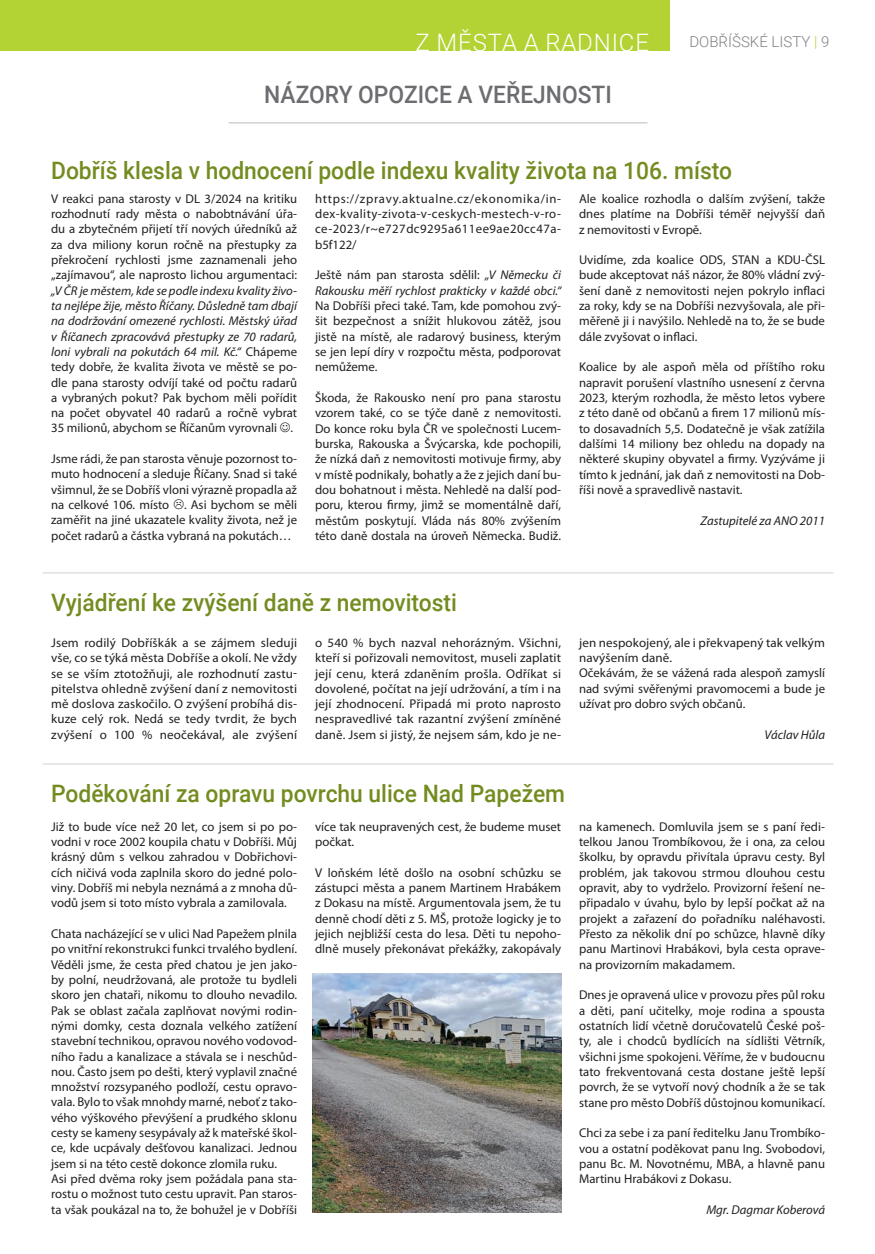
<style>
.page{position:relative;width:875px;height:1254px;background:#fff}
.page>*{position:absolute;margin:0;border:0;box-sizing:border-box;transform-origin:0 0}
.t1{font:500 24px "Roboto";color:#738c1f;scale:.95 1}
.t2{font:500 24px "Roboto";color:#6c6d70;scale:.95 1}
.t3{font:300 24px "Roboto";letter-spacing:.035em;color:#fff}
.t4{font:300 15px "Roboto";color:#808285}
.t5{font:12.75px/15.3px "Myriad Pro";color:#231f20;text-align:justify}
.t6{font:italic 12.75px/15.3px "Myriad Pro";color:#231f20;text-align:justify}
.s1{color:#b3d234}
.s2{font-style:normal}
</style>
<div class="page">
<div style="left:0;top:0;width:670px;height:51px;background:#b3d234"></div>
<hr style="left:43px;top:572px;width:790px;height:1px;background:#d1d2d4">
<hr style="left:43px;top:763px;width:790px;height:1px;background:#d1d2d4">
<hr style="left:229px;top:122px;width:418px;height:1px;background:#d1d2d4">
<img style="left:312px;top:973px;width:249px;height:239px">
<h1 class="t3" style="left:416px;top:26px;width:235px">Z MĚSTA A RADNICE</h1>
<p class="t4" style="left:689px;top:31px;width:141px">DOBŘÍŠSKÉ LISTY <span class="s1">|</span> 9</p>
<h1 class="t2" style="left:264px;top:78px;width:367px">NÁZORY OPOZICE A VEŘEJNOSTI</h1>
<h1 class="t1" style="left:51px;top:153px;width:718px">Dobříš klesla v hodnocení podle indexu kvality života na 106. místo</h1>
<p class="t5" style="left:51px;top:190px;width:247px">V reakci pana starosty v DL 3/2024 na kritiku rozhodnutí rady města o nabobtnávání úřa&shy;du a zbytečném přijetí tří nových úředníků až za dva miliony korun ročně na přestupky za překročení rychlosti jsme zaznamenali jeho „zajímavou“, ale naprosto lichou argumentaci:</p>
<p class="t6" style="left:51px;top:282px;width:247px">„V ČR je městem, kde se podle indexu kvality živo&shy;ta nejlépe žije, město Říčany. Důsledně tam dbají na dodržování omezené rychlosti. Městský úřad v Říčanech zpracovává přestupky ze 70 radarů, loni vybrali na pokutách 64 mil. Kč.“ <span class="s2">Chápeme tedy dobře, že kvalita života ve městě se po&shy;dle pana starosty odvíjí také od počtu radarů a vybraných pokut? Pak bychom měli pořídit na počet obyvatel 40 radarů a ročně vybrat 35 milionů, abychom se Říčanům vyrovnali .</span></p>
<p class="t5" style="left:51px;top:451px;width:247px">Jsme rádi, že pan starosta věnuje pozornost to&shy;muto hodnocení a sleduje Říčany. Snad si také všimnul, že se Dobříš vloni výrazně propadla až na celkové 106. místo . Asi bychom se měli zaměřit na jiné ukazatele kvality života, než je počet radarů a částka vybraná na pokutách…</p>
<p class="t5" style="left:315px;top:190px;width:248px">https://zpravy.aktualne.cz/ekonomika/in&shy;dex-kvality-zivota-v-ceskych-mestech-v-ro&shy;ce-2023/r~e727dc9295a611ee9ae20cc47a&shy;b5f122/</p>
<p class="t6" style="left:315px;top:267px;width:247px"><span class="s2">Ještě nám pan starosta sdělil:</span> „V Německu či<br>Rakousku měří rychlost prakticky v každé obci.“</p>
<p class="t5" style="left:315px;top:298px;width:247px">Na Dobříši přeci také. Tam, kde pomohou zvý&shy;šit bezpečnost a snížit hlukovou zátěž, jsou jistě na místě, ale radarový business, kterým se jen lepí díry v rozpočtu města, podporovat nemůžeme.</p>
<p class="t5" style="left:315px;top:390px;width:247px">Škoda, že Rakousko není pro pana starostu vzorem také, co se týče daně z nemovitosti.<br>Do konce roku byla ČR ve společnosti Lucem&shy;burska, Rakouska a Švýcarska, kde pochopili, že nízká daň z nemovitosti motivuje firmy, aby v místě podnikaly, bohatly a že z jejich daní bu&shy;dou bohatnout i města. Nehledě na další pod&shy;poru, kterou firmy, jimž se momentálně daří, městům poskytují. Vláda nás 80% zvýšením této daně dostala na úroveň Německa. Budiž.</p>
<p class="t5" style="left:579px;top:191px;width:247px">Ale koalice rozhodla o dalším zvýšení, takže dnes platíme na Dobříši téměř nejvyšší daň z nemovitosti v Evropě.</p>
<p class="t5" style="left:579px;top:252px;width:247px">Uvidíme, zda koalice ODS, STAN a KDU-ČSL bude akceptovat náš názor, že 80% vládní zvý&shy;šení daně z nemovitosti nejen pokrylo inflaci za roky, kdy se na Dobříši nezvyšovala, ale při&shy;měřeně ji i navýšilo. Nehledě na to, že se bude dále zvyšovat o inflaci.</p>
<p class="t5" style="left:579px;top:359px;width:247px">Koalice by ale aspoň měla od příštího roku napravit porušení vlastního usnesení z června 2023, kterým rozhodla, že město letos vybere z této daně od občanů a firem 17 milionů mís&shy;to dosavadních 5,5. Dodatečně je však zatížila dalšími 14 miliony bez ohledu na dopady na některé skupiny obyvatel a firmy. Vyzýváme ji tímto k jednání, jak daň z nemovitosti na Dob&shy;říši nově a spravedlivě nastavit.</p>
<p class="t6" style="left:701px;top:512px;width:126px">Zastupitelé za ANO 2011</p>
<h1 class="t1" style="left:51px;top:585px;width:429px">Vyjádření ke zvýšení daně z nemovitosti</h1>
<p class="t5" style="left:51px;top:634px;width:247px">Jsem rodilý Dobříškák a se zájmem sleduji vše, co se týká města Dobříše a okolí. Ne vždy se se vším ztotožňuji, ale rozhodnutí zastu&shy;pitelstva ohledně zvýšení daní z nemovitosti mě doslova zaskočilo. O zvýšení probíhá dis&shy;kuze celý rok. Nedá se tedy tvrdit, že bych zvýšení o 100 % neočekával, ale zvýšení</p>
<p class="t5" style="left:315px;top:634px;width:247px">o 540 % bych nazval nehorázným. Všichni, kteří si pořizovali nemovitost, museli zaplatit její cenu, která zdaněním prošla. Odříkat si dovolené, počítat na její udržování, a tím i na její zhodnocení. Připadá mi proto naprosto nespravedlivé tak razantní zvýšení zmíněné daně. Jsem si jistý, že nejsem sám, kdo je ne-</p>
<p class="t5" style="left:579px;top:634px;width:247px;text-align:left">jen nespokojený, ale i překvapený tak velkým navýšením daně.<br>Očekávám, že se vážená rada alespoň zamyslí nad svými svěřenými pravomocemi a bude je užívat pro dobro svých občanů.</p>
<p class="t6" style="left:765px;top:726px;width:62px">Václav Hůla</p>
<h1 class="t1" style="left:51px;top:776px;width:542px">Poděkování za opravu povrchu ulice Nad Papežem</h1>
<p class="t5" style="left:51px;top:818px;width:247px">Již to bude více než 20 let, co jsem si po po&shy;vodni v roce 2002 koupila chatu v Dobříši. Můj krásný dům s velkou zahradou v Dobřichovi&shy;cích ničivá voda zaplnila skoro do jedné polo&shy;viny. Dobříš mi nebyla neznámá a z mnoha dů&shy;vodů jsem si toto místo vybrala a zamilovala.</p>
<p class="t5" style="left:51px;top:925px;width:247px;text-align:left">Chata nacházející se v ulici Nad Papežem plnila po vnitřní rekonstrukci funkci trvalého bydlení.<br>Věděli jsme, že cesta před chatou je jen jako&shy;by polní, neudržovaná, ale protože tu bydleli skoro jen chataři, nikomu to dlouho nevadilo.<br>Pak se oblast začala zaplňovat novými rodin&shy;nými domky, cesta doznala velkého zatížení stavební technikou, opravou nového vodovod&shy;ního řadu a kanalizace a stávala se i neschůd&shy;nou. Často jsem po dešti, který vyplavil značné množství rozsypaného podloží, cestu opravo&shy;vala. Bylo to však mnohdy marné, neboť z tako&shy;vého výškového převýšení a prudkého sklonu cesty se kameny sesypávaly až k mateřské škol&shy;ce, kde ucpávaly dešťovou kanalizaci. Jednou jsem si na této cestě dokonce zlomila ruku.<br>Asi před dvěma roky jsem požádala pana sta&shy;rostu o možnost tuto cestu upravit. Pan staros&shy;ta však poukázal na to, že bohužel je v Dobříši</p>
<p class="t5" style="left:315px;top:818px;width:247px">více tak neupravených cest, že budeme muset počkat.</p>
<p class="t5" style="left:315px;top:864px;width:247px">V loňském létě došlo na osobní schůzku se zástupci města a panem Martinem Hrabákem z Dokasu na místě. Argumentovala jsem, že tu denně chodí děti z 5. MŠ, protože logicky je to jejich nejbližší cesta do lesa. Děti tu nepoho&shy;dlně musely překonávat překážky, zakopávaly</p>
<p class="t5" style="left:579px;top:818px;width:247px">na kamenech. Domluvila jsem se s paní ředi&shy;telkou Janou Trombíkovou, že i ona, za celou školku, by opravdu přivítala úpravu cesty. Byl problém, jak takovou strmou dlouhou cestu opravit, aby to vydrželo. Provizorní řešení ne&shy;připadalo v úvahu, bylo by lepší počkat až na projekt a zařazení do pořadníku naléhavosti.<br>Přesto za několik dní po schůzce, hlavně díky panu Martinovi Hrabákovi, byla cesta oprave&shy;na provizorním makadamem.</p>
<p class="t5" style="left:579px;top:987px;width:247px">Dnes je opravená ulice v provozu přes půl roku a děti, paní učitelky, moje rodina a spousta ostatních lidí včetně doručovatelů České poš&shy;ty, ale i chodců bydlících na sídlišti Větrník, všichni jsme spokojeni. Věříme, že v budoucnu tato frekventovaná cesta dostane ještě lepší povrch, že se vytvoří nový chodník a že se tak stane pro město Dobříš důstojnou komunikací.</p>
<p class="t5" style="left:579px;top:1124px;width:247px">Chci za sebe i za paní ředitelku Janu Trombíko&shy;vou a ostatní poděkovat panu Ing. Svobodovi, panu Bc. M. Novotnému, MBA, a hlavně panu Martinu Hrabákovi z Dokasu.</p>
<p class="t6" style="left:706px;top:1201px;width:120px">Mgr. Dagmar Koberová</p>
</div>
